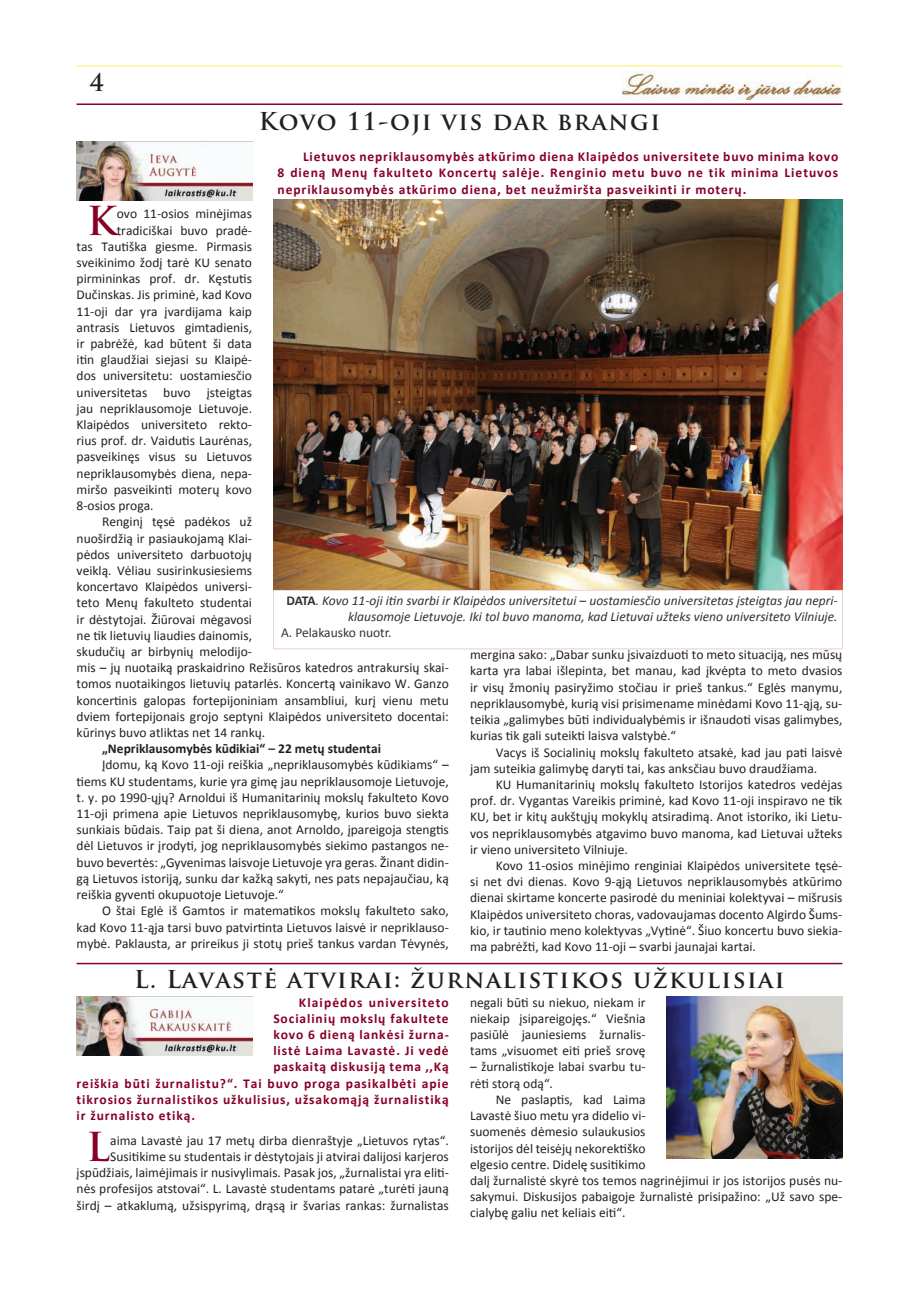
<style>
.page{position:relative;width:919px;height:1289px;background:#fff}
.page>*{position:absolute;margin:0;border:0;box-sizing:border-box;transform-origin:0 0}
.t1{font:700 38.85px "Trajan Pro";color:#870126}
.t2{font:700 24px "Trajan Pro";letter-spacing:.06em;color:#231f20}
.t3{font:13.5px/16.2px "Calibri";color:#231f20;text-align:justify}
.t4{font:700 13.5px/16.2px "Calibri";letter-spacing:.065em;color:#870126;text-align:justify}
.t5{font:italic 13.5px/16.2px "Calibri";color:#333133;text-align:right}
.t6{font:700 13.5px "Calibri";color:#231f20}
.t7{font:13.5px "Calibri";color:#333133}
.s1{font-weight:700;font-style:normal}
</style>
<div class="page">
<hr style="left:77px;top:103px;width:765px;height:2px;background:#870126">
<hr style="left:77px;top:65px;width:765px;height:2px;background:#fff79a">
<img style="left:621px;top:70px;width:221px;height:30px">
<img style="left:273px;top:200px;width:569px;height:390px">
<img style="left:77px;top:141px;width:175px;height:60px">
<hr style="left:77px;top:962px;width:765px;height:2px;background:#870126">
<img style="left:77px;top:996px;width:175px;height:59px">
<img style="left:666px;top:996px;width:176px;height:161px">
<svg style="left:273px;top:590px;width:569px;height:59px"></svg>
<h2 class="t2" style="left:89px;top:68px;width:16px">4</h2>
<h2 class="t2" style="left:259px;top:106px;width:403px">Kovo 11-oji vis dar brangi</h2>
<p class="t4" style="left:277px;top:148px;width:562px;text-indent:26px">Lietuvos nepriklausomybės atkūrimo diena Klaipėdos universitete buvo minima kovo 8 dieną Menų fakulteto Koncertų salėje. Renginio metu buvo ne tik minima Lietuvos nepriklausomybės atkūrimo diena, bet neužmiršta pasveikinti ir moterų.</p>
<h1 class="t1" style="left:87px;top:196px;width:31px">K</h1>
<p class="t3" style="left:117px;top:206px;width:137px">ovo 11-osios minėjimas</p>
<p class="t3" style="left:117px;top:222px;width:137px">tradiciškai buvo pradė-</p>
<p class="t3" style="left:77px;top:238px;width:177px">tas Tautiška giesme. Pirmasis</p>
<p class="t3" style="left:77px;top:254px;width:177px">sveikinimo žodį tarė KU senato</p>
<p class="t3" style="left:77px;top:271px;width:177px">pirmininkas prof. dr. Kęstutis</p>
<p class="t3" style="left:77px;top:287px;width:177px">Dučinskas. Jis priminė, kad Kovo</p>
<p class="t3" style="left:77px;top:303px;width:177px">11-oji dar yra įvardijama kaip</p>
<p class="t3" style="left:77px;top:319px;width:177px">antrasis Lietuvos gimtadienis,</p>
<p class="t3" style="left:77px;top:335px;width:177px">ir pabrėžė, kad būtent ši data</p>
<p class="t3" style="left:77px;top:352px;width:177px">itin glaudžiai siejasi su Klaipė-</p>
<p class="t3" style="left:77px;top:368px;width:177px">dos universitetu: uostamiesčio</p>
<p class="t3" style="left:77px;top:384px;width:177px">universitetas buvo įsteigtas</p>
<p class="t3" style="left:77px;top:400px;width:177px">jau nepriklausomoje Lietuvoje.</p>
<p class="t3" style="left:77px;top:416px;width:177px">Klaipėdos universiteto rekto-</p>
<p class="t3" style="left:77px;top:433px;width:177px">rius prof. dr. Vaidutis Laurėnas,</p>
<p class="t3" style="left:77px;top:449px;width:177px">pasveikinęs visus su Lietuvos</p>
<p class="t3" style="left:77px;top:465px;width:177px">nepriklausomybės diena, nepa-</p>
<p class="t3" style="left:77px;top:481px;width:177px">miršo pasveikinti moterų kovo</p>
<p class="t3" style="left:77px;top:497px;width:79px">8-osios proga.</p>
<p class="t3" style="left:102px;top:514px;width:151px">Renginį tęsė padėkos už</p>
<p class="t3" style="left:77px;top:530px;width:177px">nuoširdžią ir pasiaukojamą Klai-</p>
<p class="t3" style="left:77px;top:546px;width:177px">pėdos universiteto darbuotojų</p>
<p class="t3" style="left:77px;top:562px;width:177px">veiklą. Vėliau susirinkusiesiems</p>
<p class="t3" style="left:77px;top:578px;width:177px">koncertavo Klaipėdos universi-</p>
<p class="t3" style="left:77px;top:595px;width:177px">teto Menų fakulteto studentai</p>
<p class="t3" style="left:77px;top:611px;width:177px">ir dėstytojai. Žiūrovai mėgavosi</p>
<p class="t3" style="left:77px;top:627px;width:177px">ne tik lietuvių liaudies dainomis,</p>
<p class="t3" style="left:77px;top:643px;width:177px">skudučių ar birbynių melodijo-</p>
<p class="t3" style="left:77px;top:659px;width:374px">mis – jų nuotaiką praskaidrino Režisūros katedros antrakursių skai-</p>
<p class="t3" style="left:77px;top:676px;width:374px">tomos nuotaikingos lietuvių patarlės. Koncertą vainikavo W. Ganzo</p>
<p class="t3" style="left:77px;top:692px;width:374px">koncertinis galopas fortepijoniniam ansambliui, kurį vienu metu</p>
<p class="t3" style="left:77px;top:708px;width:374px">dviem fortepijonais grojo septyni Klaipėdos universiteto docentai:</p>
<p class="t3" style="left:77px;top:724px;width:190px">kūrinys buvo atliktas net 14 rankų.</p>
<p class="t6" style="left:102px;top:740px;width:280px">„Nepriklausomybės kūdikiai“ – 22 metų studentai</p>
<p class="t3" style="left:77px;top:757px;width:374px;text-indent:26px">Įdomu, ką Kovo 11-oji reiškia „nepriklausomybės kūdikiams“ – tiems KU studentams, kurie yra gimę jau nepriklausomoje Lietuvoje, t. y. po 1990-ųjų? Arnoldui iš Humanitarinių mokslų fakulteto Kovo 11-oji primena apie Lietuvos nepriklausomybę, kurios buvo siekta sunkiais būdais. Taip pat ši diena, anot Arnoldo, įpareigoja stengtis dėl Lietuvos ir įrodyti, jog nepriklausomybės siekimo pastangos ne&shy;buvo bevertės: „Gyvenimas laisvoje Lietuvoje yra geras. Žinant didin&shy;gą Lietuvos istoriją, sunku dar kažką sakyti, nes pats nepajaučiau, ką reiškia gyventi okupuotoje Lietuvoje.“</p>
<p class="t3" style="left:77px;top:902px;width:374px;text-indent:26px">O štai Eglė iš Gamtos ir matematikos mokslų fakulteto sako, kad Kovo 11-ąja tarsi buvo patvirtinta Lietuvos laisvė ir nepriklauso&shy;mybė. Paklausta, ar prireikus ji stotų prieš tankus vardan Tėvynės,</p>
<p class="t5" style="left:286px;top:591px;width:552px"><span class="s1">DATA</span>. Kovo 11-oji itin svarbi ir Klaipėdos universitetui – uostamiesčio universitetas įsteigtas jau nepri&shy;klausomoje Lietuvoje. Iki tol buvo manoma, kad Lietuvai užteks vieno universiteto Vilniuje.</p>
<p class="t7" style="left:281px;top:624px;width:112px">A. Pelakausko nuotr.</p>
<p class="t3" style="left:470px;top:646px;width:374px">mergina sako: „Dabar sunku įsivaizduoti to meto situaciją, nes mūsų karta yra labai išlepinta, bet manau, kad įkvėpta to meto dvasios ir visų žmonių pasiryžimo stočiau ir prieš tankus.“ Eglės manymu, nepriklausomybė, kurią visi prisimename minėdami Kovo 11-ąją, su&shy;teikia „galimybes būti individualybėmis ir išnaudoti visas galimybes, kurias tik gali suteikti laisva valstybė.“</p>
<p class="t3" style="left:470px;top:744px;width:374px;text-indent:26px">Vacys iš Socialinių mokslų fakulteto atsakė, kad jau pati laisvė jam suteikia galimybę daryti tai, kas anksčiau buvo draudžiama.</p>
<p class="t3" style="left:470px;top:776px;width:374px;text-indent:26px">KU Humanitarinių mokslų fakulteto Istorijos katedros vedėjas prof. dr. Vygantas Vareikis priminė, kad Kovo 11-oji inspiravo ne tik KU, bet ir kitų aukštųjų mokyklų atsiradimą. Anot istoriko, iki Lietu&shy;vos nepriklausomybės atgavimo buvo manoma, kad Lietuvai užteks ir vieno universiteto Vilniuje.</p>
<p class="t3" style="left:470px;top:857px;width:374px;text-indent:26px">Kovo 11-osios minėjimo renginiai Klaipėdos universitete tęsė&shy;si net dvi dienas. Kovo 9-ąją Lietuvos nepriklausomybės atkūrimo dienai skirtame koncerte pasirodė du meniniai kolektyvai – mišrusis Klaipėdos universiteto choras, vadovaujamas docento Algirdo Šums&shy;kio, ir tautinio meno kolektyvas „Vytinė“. Šiuo koncertu buvo siekia&shy;ma pabrėžti, kad Kovo 11-oji – svarbi jaunajai kartai.</p>
<h2 class="t2" style="left:134px;top:964px;width:652px">L. Lavastė atvirai: žurnalistikos užkulisiai</h2>
<p class="t4" style="left:299px;top:994px;width:151px">Klaipėdos universiteto</p>
<p class="t4" style="left:273px;top:1010px;width:177px">Socialinių mokslų fakultete</p>
<p class="t4" style="left:273px;top:1026px;width:177px">kovo 6 dieną lankėsi žurna-</p>
<p class="t4" style="left:273px;top:1042px;width:177px">listė Laima Lavastė. Ji vedė</p>
<p class="t4" style="left:273px;top:1058px;width:177px">paskaitą diskusiją tema ,,Ką</p>
<p class="t4" style="left:77px;top:1075px;width:373px">reiškia būti žurnalistu?“. Tai buvo proga pasikalbėti apie</p>
<p class="t4" style="left:77px;top:1091px;width:373px">tikrosios žurnalistikos užkulisius, užsakomąją žurnalistiką</p>
<p class="t4" style="left:77px;top:1107px;width:120px">ir žurnalisto etiką.</p>
<h1 class="t1" style="left:87px;top:1122px;width:25px">L</h1>
<p class="t3" style="left:77px;top:1132px;width:374px;text-align:right">aima Lavastė jau 17 metų dirba dienraštyje „Lietuvos rytas“.<br>Susitikime su studentais ir dėstytojais ji atvirai dalijosi karjeros įspūdžiais, laimėjimais ir nusivylimais. Pasak jos, „žurnalistai yra eliti&shy;nės profesijos atstovai“. L. Lavastė studentams patarė „turėti jauną širdį – atkaklumą, užsispyrimą, drąsą ir švarias rankas: žurnalistas</p>
<p class="t3" style="left:470px;top:994px;width:177px">negali būti su niekuo, niekam ir niekaip įsipareigojęs.“ Viešnia pasiūlė jauniesiems žurnalis&shy;tams „visuomet eiti prieš srovę</p>
<p class="t3" style="left:470px;top:1058px;width:177px">– žurnalistikoje labai svarbu tu&shy;rėti storą odą“.</p>
<p class="t3" style="left:470px;top:1091px;width:374px;text-align:left;text-indent:26px">Ne paslaptis, kad Laima<br>Lavastė šiuo metu yra didelio vi-<br>suomenės dėmesio sulaukusios<br>istorijos dėl teisėjų nekorektiško<br>elgesio centre. Didelę susitikimo<br>dalį žurnalistė skyrė tos temos nagrinėjimui ir jos istorijos pusės nu&shy;sakymui. Diskusijos pabaigoje žurnalistė prisipažino: „Už savo spe&shy;cialybę galiu net keliais eiti“.</p>
</div>
